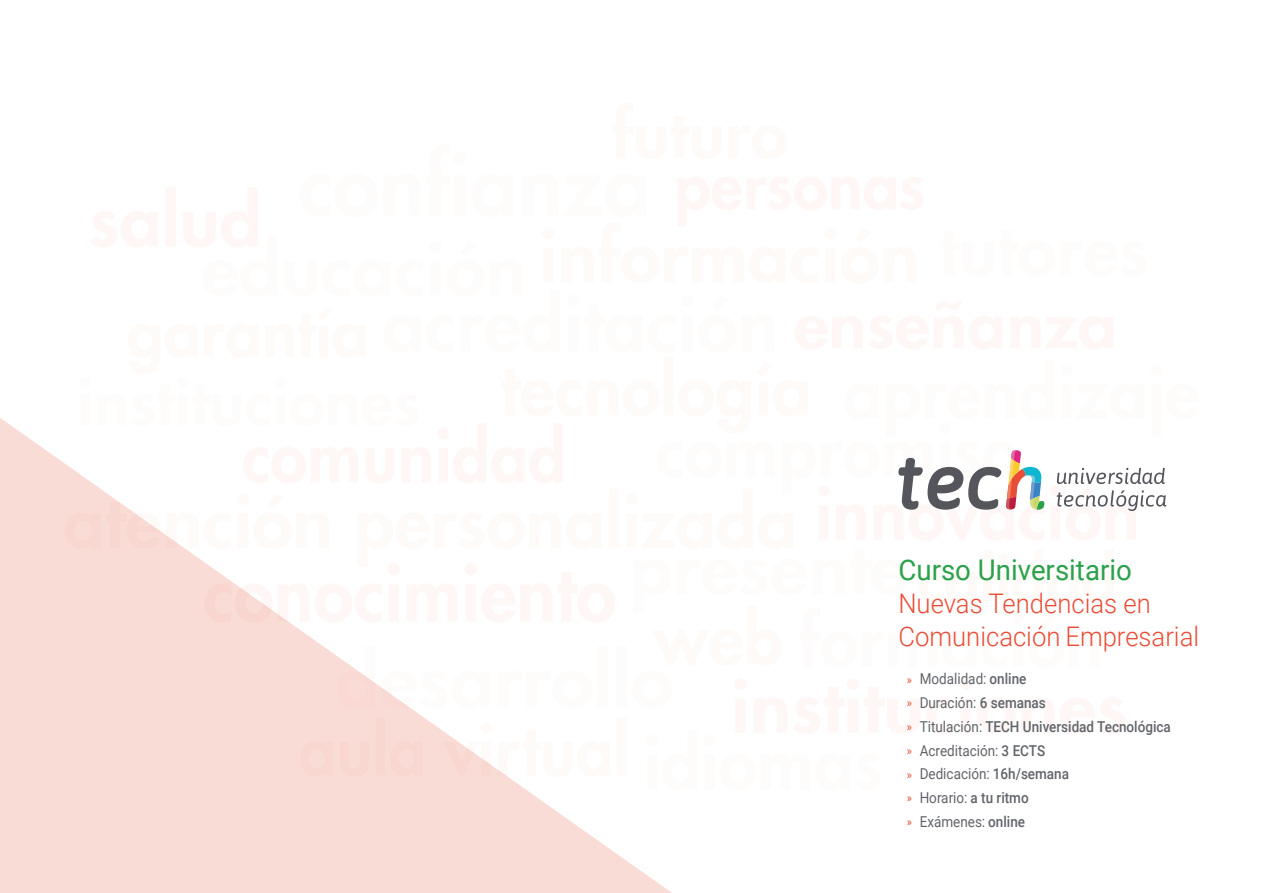
<style>
.page{position:relative;width:1263px;height:893px;background:#fff}
.page>*{position:absolute;margin:0;border:0;box-sizing:border-box;transform-origin:0 0}
.t1{font:28.5px "Roboto";color:#2ca14b}
.t2{font:300 27px/33px "Roboto";color:#e94d35;scale:.95 1}
.t3{font:15px/23.7px "Roboto";color:#61646a;scale:.9 1}
.s1{font-size:12px;color:#e94d35}
.s2{font-weight:500}
</style>
<div class="page">
<svg style="left:0;top:418px;width:672px;height:475px;background:#fadfda"></svg>
<svg style="left:64px;top:418px;width:1103px;height:372px"></svg>
<h1 class="t1" style="left:898px;top:550px;width:235px">Curso Universitario</h1>
<h2 class="t2" style="left:898px;top:586px;width:318px">Nuevas Tendencias en<br>Comunicación Empresarial</h2>
<p class="t3" style="left:907px;top:667px;width:295px"><span class="s1">»</span> Modalidad: <span class="s2">online<br></span><span class="s1">»</span> Duración: <span class="s2">6 semanas<br></span><span class="s1">»</span> Titulación: <span class="s2">TECH Universidad Tecnológica </span><span class="s1">»</span> Acreditación: <span class="s2">3 ECTS<br></span><span class="s1">»</span> Dedicación: <span class="s2">16h/semana<br></span><span class="s1">»</span> Horario: <span class="s2">a tu ritmo<br></span><span class="s1">»</span> Exámenes: <span class="s2">online</span></p>
</div>
